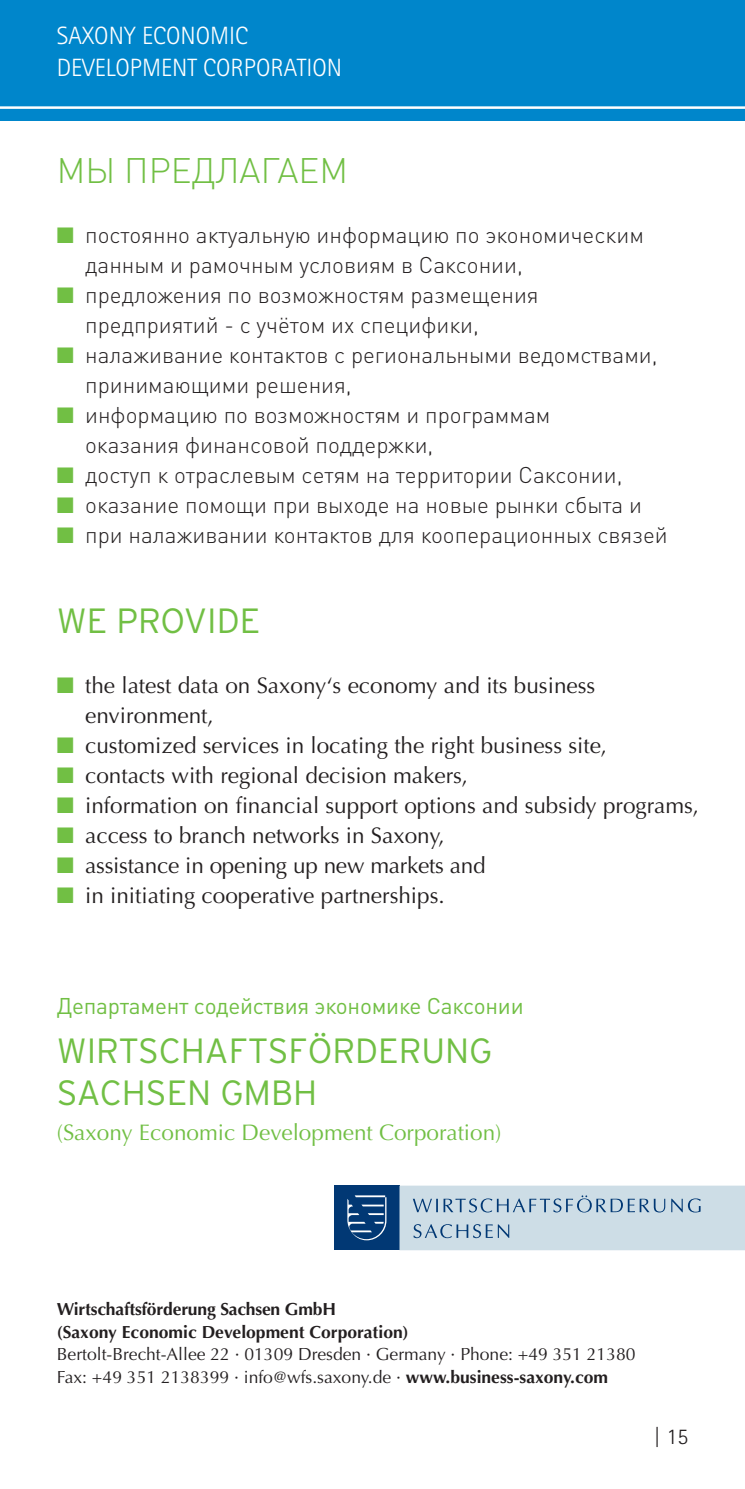
<style>
.page{position:relative;width:745px;height:1489px;background:#fff}
.page>*{position:absolute;margin:0;border:0;box-sizing:border-box;transform-origin:0 0}
.t1{font:300 35px "Interstate";color:#71bf44}
.t2{font:300 35px "DIN Cyr";color:#71bf44}
.t3{font:300 25px "Rotis Sans Serif";color:#fff}
.t4{font:300 22.5px/30px "DIN Cyr";color:#231f20}
.t5{font:22.5px "Optima";color:#231f20}
.t6{font:22.5px "DIN Cyr";letter-spacing:-.01em;color:#71bf44}
.t7{font:22.5px "Optima";color:#71bf44}
.t8{font:300 22.5px "Rotis Sans Serif";color:#231f20}
.t9{font:17.5px "Optima";color:#231f20}
.t10{font:700 17.5px "Optima";letter-spacing:-.01em;color:#231f20}
.s1{color:#71bf44}
.s2{font-weight:700}
</style>
<div class="page">
<div style="left:0;top:0;width:744px;height:120px;background:#0086cb"></div>
<hr style="left:0;top:106px;width:744px;height:3px;background:#fff">
<div style="left:334px;top:1185px;width:65px;height:65px;background:#013874"></div>
<div style="left:399px;top:1185px;width:345px;height:65px;background:#cddde6"></div>
<svg style="left:413px;top:1224px;width:96px;height:14px"></svg>
<svg style="left:413px;top:1198px;width:24px;height:14px"></svg>
<svg style="left:443px;top:1195px;width:221px;height:17px"></svg>
<svg style="left:671px;top:1198px;width:29px;height:14px"></svg>
<svg style="left:347px;top:1195px;width:39px;height:45px"></svg>
<p class="t3" style="left:57px;top:21px;width:193px">SAXONY ECONOMIC</p>
<p class="t3" style="left:57px;top:54px;width:287px">DEVELOPMENT CORPORATION</p>
<p class="t2" style="left:57px;top:146px;width:293px">МЫ ПРЕДЛАГАЕМ</p>
<p class="t4" style="left:85px;top:219px;width:560px;text-indent:-28px"><span class="s1">■</span> постоянно актуальную информацию по экономическим данным и рамочным условиям в Саксонии,</p>
<p class="t4" style="left:85px;top:279px;width:455px;text-indent:-28px"><span class="s1">■</span> предложения по возможностям размещения предприятий - с учётом их специфики,</p>
<p class="t4" style="left:85px;top:339px;width:573px;text-indent:-28px"><span class="s1">■</span> налаживание контактов с региональными ведомствами, принимающими решения,</p>
<p class="t4" style="left:85px;top:399px;width:466px;text-indent:-28px"><span class="s1">■</span> информацию по возможностям и программам оказания финансовой поддержки,</p>
<p class="t4" style="left:57px;top:459px;width:567px"><span class="s1">■</span> доступ к отраслевым сетям на территории Саксонии,</p>
<p class="t4" style="left:57px;top:489px;width:586px"><span class="s1">■</span> оказание помощи при выходе на новые рынки сбыта и</p>
<p class="t4" style="left:57px;top:519px;width:612px"><span class="s1">■</span> при налаживании контактов для кооперационных связей</p>
<p class="t1" style="left:57px;top:601px;width:205px">WE PROVIDE</p>
<p class="t5" style="left:57px;top:672px;width:539px"><span class="s1">■</span> the latest data on Saxony‘s economy and its business</p>
<p class="t5" style="left:85px;top:702px;width:130px">environment,</p>
<p class="t5" style="left:57px;top:732px;width:551px"><span class="s1">■</span> customized services in locating the right business site,</p>
<p class="t5" style="left:57px;top:762px;width:412px"><span class="s1">■</span> contacts with regional decision makers,</p>
<p class="t5" style="left:57px;top:792px;width:643px"><span class="s1">■</span> information on financial support options and subsidy programs,</p>
<p class="t5" style="left:57px;top:822px;width:389px"><span class="s1">■</span> access to branch networks in Saxony,</p>
<p class="t5" style="left:57px;top:852px;width:430px"><span class="s1">■</span> assistance in opening up new markets and</p>
<p class="t5" style="left:57px;top:882px;width:389px"><span class="s1">■</span> in initiating cooperative partnerships.</p>
<p class="t6" style="left:57px;top:990px;width:468px">Департамент содействия экономике Саксонии</p>
<p class="t1" style="left:57px;top:1031px;width:437px">WIRTSCHAFTSFÖRDERUNG</p>
<p class="t1" style="left:57px;top:1073px;width:262px">SACHSEN GMBH</p>
<p class="t7" style="left:57px;top:1118px;width:446px">(Saxony Economic Development Corporation)</p>
<p class="t10" style="left:57px;top:1298px;width:280px">Wirtschaftsförderung Sachsen GmbH</p>
<p class="t10" style="left:57px;top:1321px;width:353px">(Saxony Economic Development Corporation)</p>
<p class="t9" style="left:57px;top:1343px;width:580px">Bertolt-Brecht-Allee 22 · 01309 Dresden · Germany · Phone: +49 351 21380</p>
<p class="t9" style="left:57px;top:1366px;width:552px">Fax: +49 351 2138399 · info@wfs.saxony.de · <span class="s2">www.business-saxony.com</span></p>
<p class="t8" style="left:653px;top:1423px;width:36px">| 15</p>
</div>
